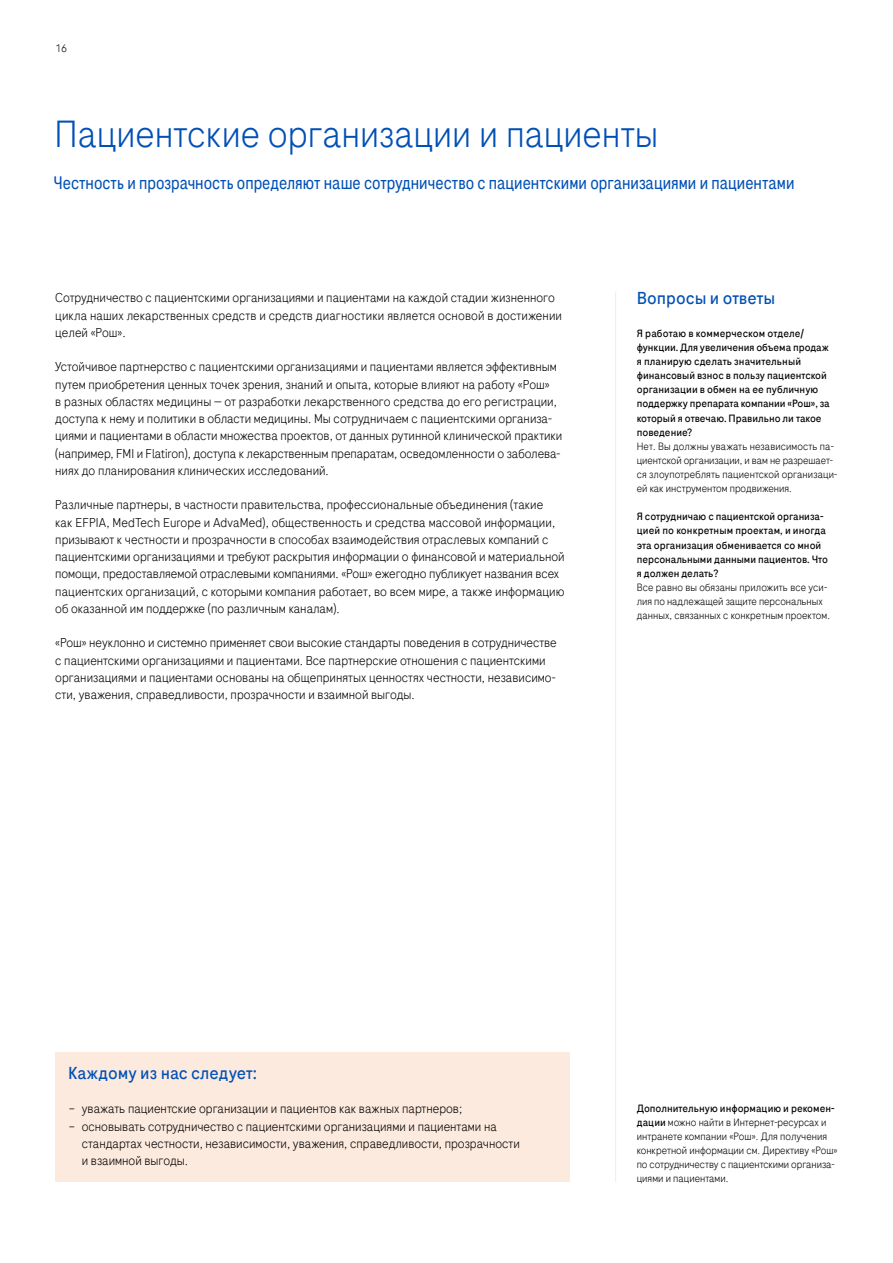
<style>
.page{position:relative;width:893px;height:1263px;background:#fff}
.page>*{position:absolute;margin:0;border:0;box-sizing:border-box;transform-origin:0 0}
.t1{font:300 37.5px "Roche Sans";color:#0050b6}
.t2{font:18px "Roche Sans Condensed";color:#0050b6}
.t3{font:17.25px "Roche Sans";color:#0050b6}
.t4{font:300 12.75px/17.2px "Roche Sans";color:#000}
.t5{font:300 10.8px "Roche Sans";color:#000}
.t6{font:300 10.5px/14.1px "Roche Sans";color:#000}
.t7{font:10.5px/14.1px "Roche Sans";color:#000}
.s1{font-weight:400}
</style>
<div class="page">
<hr style="left:615px;top:292px;width:1px;height:890px;background:#fdeade">
<div style="left:55px;top:1052px;width:515px;height:130px;background:#fdeade"></div>
<p class="t5" style="left:55px;top:42px;width:14px">16</p>
<h1 class="t1" style="left:55px;top:111px;width:605px">Пациентские организации и пациенты</h1>
<h2 class="t2" style="left:54px;top:172px;width:742px">Честность и прозрачность определяют наше сотрудничество с пациентскими организациями и пациентами</h2>
<p class="t4" style="left:55px;top:289px;width:508px">Сотрудничество с пациентскими организациями и пациентами на каждой стадии жизненного цикла наших лекарственных средств и средств диагностики является основой в достижении целей «Рош».</p>
<p class="t4" style="left:55px;top:358px;width:509px">Устойчивое партнерство с пациентскими организациями и пациентами является эффективным путем приобретения ценных точек зрения, знаний и опыта, которые влияют на работу «Рош»<br>в разных областях медицины — от разработки лекарственного средства до его регистрации, доступа к нему и политики в области медицины. Мы сотрудничаем с пациентскими организа&shy;циями и пациентами в области множества проектов, от данных рутинной клинической практики (например, FMI и Flatiron), доступа к лекарственным препаратам, осведомленности о заболева&shy;ниях до планирования клинических исследований.</p>
<p class="t4" style="left:55px;top:496px;width:511px">Различные партнеры, в частности правительства, профессиональные объединения (такие<br>как EFPIA, MedTech Europe и AdvaMed), общественность и средства массовой информации, призывают к честности и прозрачности в способах взаимодействия отраслевых компаний с пациентскими организациями и требуют раскрытия информации о финансовой и материальной помощи, предоставляемой отраслевыми компаниями. «Рош» ежегодно публикует названия всех пациентских организаций, с которыми компания работает, во всем мире, а также информацию об оказанной им поддержке (по различным каналам).</p>
<p class="t4" style="left:55px;top:634px;width:503px">«Рош» неуклонно и системно применяет свои высокие стандарты поведения в сотрудничестве с пациентскими организациями и пациентами. Все партнерские отношения с пациентскими организациями и пациентами основаны на общепринятых ценностях честности, независимо&shy;сти, уважения, справедливости, прозрачности и взаимной выгоды.</p>
<h3 class="t3" style="left:637px;top:287px;width:140px">Вопросы и ответы</h3>
<p class="t7" style="left:637px;top:326px;width:195px">Я работаю в коммерческом отделе/ функции. Для увеличения объема продаж я планирую сделать значительный финансовый взнос в пользу пациентской организации в обмен на ее публичную поддержку препарата компании «Рош», за который я отвечаю. Правильно ли такое поведение?</p>
<p class="t6" style="left:637px;top:439px;width:202px">Нет. Вы должны уважать независимость па&shy;циентской организации, и вам не разрешает&shy;ся злоупотреблять пациентской организаци&shy;ей как инструментом продвижения.</p>
<p class="t7" style="left:637px;top:509px;width:193px">Я сотрудничаю с пациентской организа&shy;цией по конкретным проектам, и иногда эта организация обменивается со мной персональными данными пациентов. Что я должен делать?</p>
<p class="t6" style="left:637px;top:580px;width:195px">Все равно вы обязаны приложить все уси&shy;лия по надлежащей защите персональных данных, связанных с конкретным проектом.</p>
<h3 class="t3" style="left:68px;top:1062px;width:190px">Каждому из нас следует:</h3>
<p class="t4" style="left:69px;top:1100px;width:395px">– уважать пациентские организации и пациентов как важных партнеров;</p>
<p class="t4" style="left:82px;top:1117px;width:440px;text-indent:-13px">– основывать сотрудничество с пациентскими организациями и пациентами на стандартах честности, независимости, уважения, справедливости, прозрачности и взаимной выгоды.</p>
<p class="t6" style="left:637px;top:1101px;width:202px"><span class="s1">Дополнительную информацию и рекомен&shy;дации</span> можно найти в Интернет-ресурсах и интранете компании «Рош». Для получения конкретной информации см. Директиву «Рош» по сотрудничеству с пациентскими организа&shy;циями и пациентами.</p>
</div>
